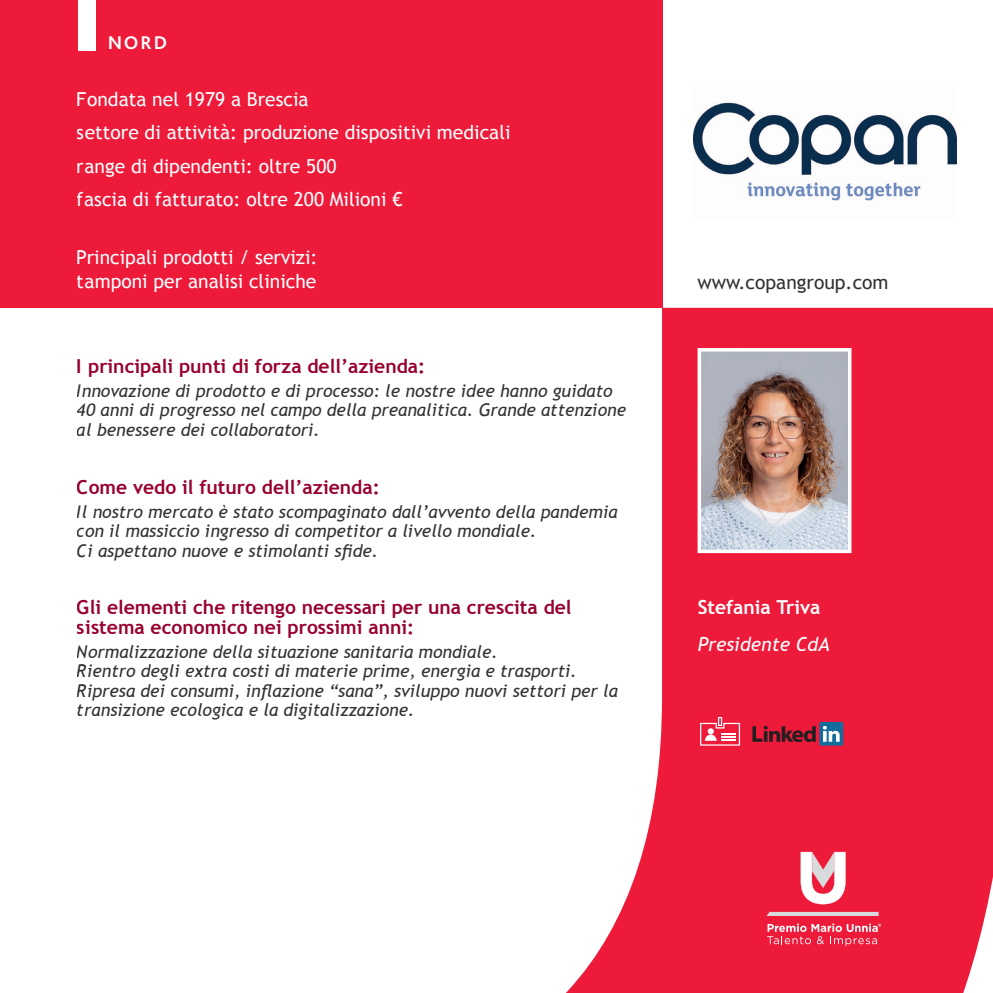
<style>
.page{position:relative;width:993px;height:993px;background:#fff}
.page>*{position:absolute;margin:0;border:0;box-sizing:border-box;transform-origin:0 0}
.t1{font:19.25px/33.2px "Trebuchet MS";color:#fff}
.t2{font:700 19.25px/19.2px "Trebuchet MS";color:#98012d}
.t3{font:19.25px "Trebuchet MS";color:#333231}
.t4{font:700 19.25px "Trebuchet MS";color:#fff}
.t5{font:italic 19.25px "Trebuchet MS";color:#fff}
.t6{font:700 19.25px "Bliss Pro";color:#fff}
.t7{font:italic 17.5px/19.2px "Trebuchet MS";color:#333231}
</style>
<div class="page">
<div style="left:0;top:0;width:662px;height:308px;background:#ed1a3a"></div>
<div style="left:78px;top:0;width:18px;height:51px;background:#fff"></div>
<svg style="left:567px;top:308px;width:425px;height:684px;fill:#ed1a3a"></svg>
<img style="left:702px;top:353px;width:144px;height:195px">
<div style="left:697px;top:348px;width:154px;height:205px;border:4px solid #fff"></div>
<svg style="left:766px;top:911px;width:112px;height:4px"></svg>
<svg style="left:766px;top:923px;width:114px;height:22px;background:#f04d66"></svg>
<svg style="left:800px;top:851px;width:45px;height:53px"></svg>
<img style="left:693px;top:102px;width:263px;height:99px">
<div style="left:819px;top:721px;width:24px;height:24px;background:#136c9c;border-radius:2px"></div>
<svg style="left:752px;top:725px;width:63px;height:16px"></svg>
<svg style="left:822px;top:725px;width:17px;height:16px"></svg>
<div style="left:717px;top:716px;width:5px;height:9px;background:#fdf1f3"></div>
<svg style="left:699px;top:718px;width:40px;height:27px"></svg>
<p class="t6" style="left:107px;top:31px;width:61px">NORD</p>
<p class="t1" style="left:77px;top:83px;width:435px">Fondata nel 1979 a Brescia<br>settore di attività: produzione dispositivi medicali range di dipendenti: oltre 500<br>fascia di fatturato: oltre 200 Milioni €</p>
<p class="t1" style="left:77px;top:245px;width:242px;line-height:24.5px">Principali prodotti / servizi: tamponi per analisi cliniche</p>
<p class="t2" style="left:77px;top:356px;width:350px">I principali punti di forza dell’azienda:</p>
<p class="t7" style="left:77px;top:381px;width:550px">Innovazione di prodotto e di processo: le nostre idee hanno guidato<br>40 anni di progresso nel campo della preanalitica. Grande attenzione al benessere dei collaboratori.</p>
<p class="t2" style="left:77px;top:477px;width:304px">Come vedo il futuro dell’azienda:</p>
<p class="t7" style="left:77px;top:502px;width:542px">Il nostro mercato è stato scompaginato dall’avvento della pandemia con il massiccio ingresso di competitor a livello mondiale.<br>Ci aspettano nuove e stimolanti sfide.</p>
<p class="t2" style="left:77px;top:597px;width:496px">Gli elementi che ritengo necessari per una crescita del sistema economico nei prossimi anni:</p>
<p class="t7" style="left:77px;top:642px;width:542px">Normalizzazione della situazione sanitaria mondiale.<br>Rientro degli extra costi di materie prime, energia e trasporti.<br>Ripresa dei consumi, inflazione “sana”, sviluppo nuovi settori per la transizione ecologica e la digitalizzazione.</p>
<p class="t3" style="left:697px;top:270px;width:192px">www.copangroup.com</p>
<p class="t4" style="left:697px;top:594px;width:124px">Stefania Triva</p>
<p class="t5" style="left:697px;top:632px;width:134px">Presidente CdA</p>
</div>
